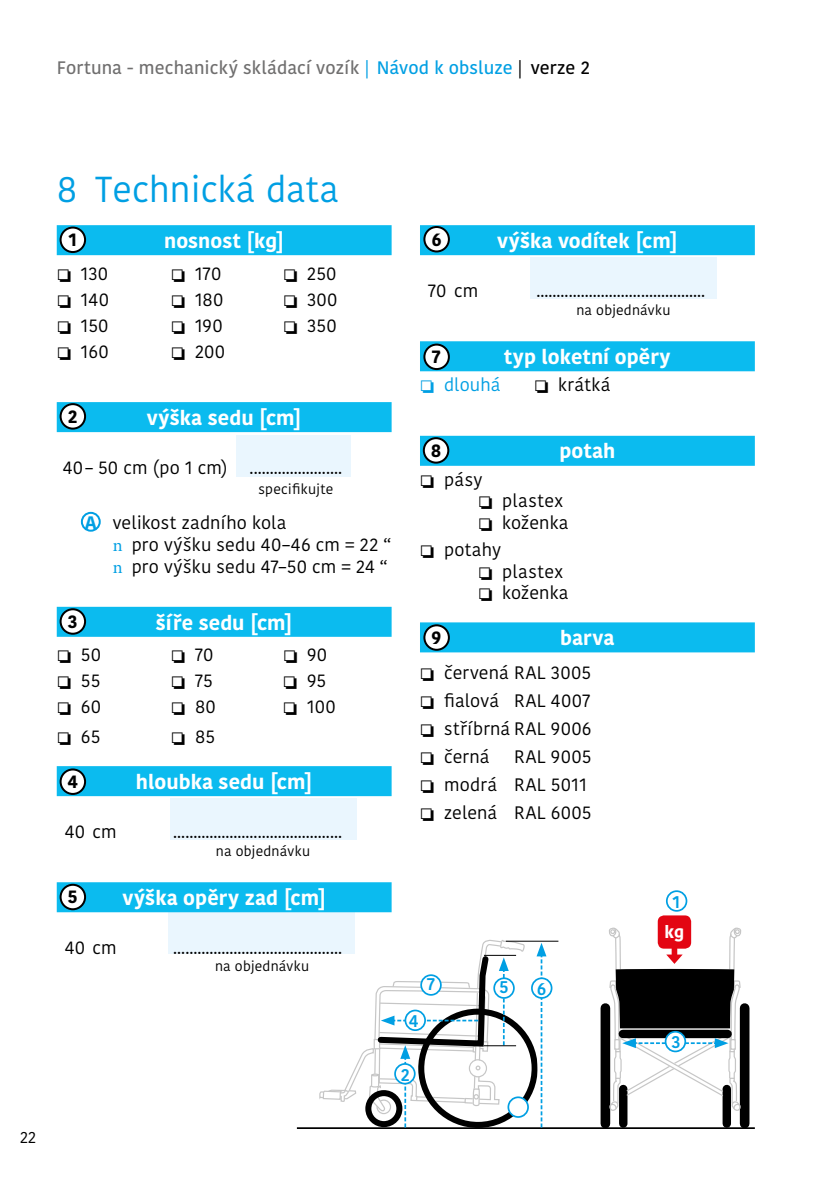
<style>
.page{position:relative;width:840px;height:1191px;background:#fff}
.page>*{position:absolute;margin:0;border:0;box-sizing:border-box;transform-origin:0 0}
.t1{font:36px "Kohinoor Bangla";color:#009fe3}
.t2{font:700 20px "Kohinoor Bangla";letter-spacing:.005em;color:#fff}
.t3{font:18px/28px "Kohinoor Bangla";letter-spacing:.01em;color:#000}
.t4{font:500 18px "Kohinoor Bangla";letter-spacing:.005em;color:#706f6f}
.t5{font:700 18px "Kohinoor Bangla";color:#000}
.t6{font:18px "Kohinoor Bangla";letter-spacing:.005em;color:#009fe3}
.t7{font:600 17.2px "Kohinoor Bangla";color:#009fe3}
.t8{font:700 17.2px "Kohinoor Bangla";color:#fff}
.t9{font:16px "Kohinoor Bangla";color:#000}
.t10{font:14px "Kohinoor Bangla";letter-spacing:.015em;color:#000}
.s1{color:#009fe3}
.s2{color:#000}
.s3{font-weight:700;color:#009fe3}
.s4{font-family:"Minion Pro";color:#009fe3}
</style>
<div class="page">
<div style="left:170px;top:797px;width:186px;height:42px;background:#eaf6fe"></div>
<div style="left:236px;top:435px;width:114px;height:42px;background:#eaf6fe"></div>
<div style="left:168px;top:912px;width:186px;height:42px;background:#eaf6fe"></div>
<div style="left:530px;top:257px;width:185px;height:41px;background:#eaf6fe"></div>
<div style="left:57px;top:225px;width:334px;height:30px;background:#0bbbef"></div>
<div style="left:57px;top:402px;width:334px;height:30px;background:#0bbbef"></div>
<div style="left:57px;top:607px;width:334px;height:30px;background:#0bbbef"></div>
<div style="left:57px;top:766px;width:334px;height:30px;background:#0bbbef"></div>
<div style="left:57px;top:882px;width:334px;height:30px;background:#0bbbef"></div>
<div style="left:420px;top:225px;width:334px;height:30px;background:#0bbbef"></div>
<div style="left:420px;top:341px;width:334px;height:30px;background:#0bbbef"></div>
<div style="left:420px;top:436px;width:334px;height:30px;background:#0bbbef"></div>
<div style="left:420px;top:622px;width:334px;height:30px;background:#0bbbef"></div>
<div style="left:600px;top:1008px;width:10px;height:115px;background:#000"></div>
<div style="left:618px;top:1089px;width:9px;height:34px;background:#000"></div>
<div style="left:739px;top:1008px;width:10px;height:115px;background:#000"></div>
<div style="left:722px;top:1089px;width:8px;height:34px;background:#000"></div>
<hr style="left:297px;top:1127px;width:457px;height:2px;background:#000">
<svg style="left:536px;top:943px;width:10px;height:184px"></svg>
<svg style="left:318px;top:929px;width:207px;height:199px"></svg>
<svg style="left:607px;top:915px;width:135px;height:196px"></svg>
<div style="left:405px;top:1010px;width:20px;height:20px;background:#fff;border-radius:50%"></div>
<div style="left:404px;top:1009px;width:21px;height:22px;border:2px solid #009fe3;border-radius:50%"></div>
<div style="left:494px;top:978px;width:19px;height:20px;background:#fff;border-radius:50%"></div>
<div style="left:493px;top:977px;width:21px;height:21px;border:2px solid #009fe3;border-radius:50%"></div>
<div style="left:395px;top:1064px;width:19px;height:19px;background:#fff;border-radius:50%"></div>
<div style="left:394px;top:1063px;width:21px;height:21px;border:2px solid #009fe3;border-radius:50%"></div>
<div style="left:508px;top:1097px;width:19px;height:20px;background:#fff;border-radius:50%"></div>
<div style="left:507px;top:1096px;width:21px;height:21px;border:2px solid #009fe3;border-radius:50%"></div>
<div style="left:665px;top:890px;width:22px;height:21px;border:2px solid #009fe3;border-radius:50%"></div>
<div style="left:531px;top:978px;width:20px;height:20px;background:#fff;border-radius:50%"></div>
<div style="left:530px;top:977px;width:22px;height:21px;border:2px solid #009fe3;border-radius:50%"></div>
<div style="left:421px;top:975px;width:19px;height:19px;background:#fff;border-radius:50%"></div>
<div style="left:420px;top:974px;width:21px;height:21px;border:2px solid #009fe3;border-radius:50%"></div>
<div style="left:665px;top:1031px;width:20px;height:20px;background:#fff;border-radius:50%"></div>
<div style="left:664px;top:1031px;width:21px;height:21px;border:2px solid #009fe3;border-radius:50%"></div>
<hr style="left:505px;top:940px;width:53px;height:1px;background:#000">
<hr style="left:483px;top:955px;width:33px;height:1px;background:#000">
<hr style="left:483px;top:1045px;width:33px;height:1px;background:#000">
<div style="left:61px;top:769px;width:24px;height:25px;background:#fff;border-radius:50%"></div>
<div style="left:60px;top:768px;width:26px;height:27px;border:2px solid #000;border-radius:50%"></div>
<div style="left:61px;top:884px;width:24px;height:25px;background:#fff;border-radius:50%"></div>
<div style="left:60px;top:883px;width:26px;height:27px;border:2px solid #000;border-radius:50%"></div>
<div style="left:424px;top:227px;width:24px;height:24px;background:#fff;border-radius:50%"></div>
<div style="left:423px;top:226px;width:26px;height:26px;border:2px solid #000;border-radius:50%"></div>
<div style="left:424px;top:344px;width:24px;height:25px;background:#fff;border-radius:50%"></div>
<div style="left:423px;top:343px;width:26px;height:27px;border:2px solid #000;border-radius:50%"></div>
<div style="left:423px;top:438px;width:25px;height:24px;background:#fff;border-radius:50%"></div>
<div style="left:422px;top:437px;width:27px;height:26px;border:2px solid #000;border-radius:50%"></div>
<div style="left:424px;top:625px;width:24px;height:25px;background:#fff;border-radius:50%"></div>
<div style="left:423px;top:624px;width:26px;height:27px;border:2px solid #000;border-radius:50%"></div>
<div style="left:61px;top:609px;width:24px;height:24px;background:#fff;border-radius:50%"></div>
<div style="left:60px;top:608px;width:26px;height:26px;border:2px solid #000;border-radius:50%"></div>
<div style="left:61px;top:404px;width:24px;height:24px;background:#fff;border-radius:50%"></div>
<div style="left:60px;top:403px;width:26px;height:26px;border:2px solid #000;border-radius:50%"></div>
<div style="left:61px;top:227px;width:24px;height:25px;background:#fff;border-radius:50%"></div>
<div style="left:60px;top:226px;width:26px;height:27px;border:2px solid #000;border-radius:50%"></div>
<div style="left:81px;top:512px;width:20px;height:19px;border:2px solid #009fe3;border-radius:50%"></div>
<p class="t4" style="left:57px;top:53px;width:534px">Fortuna - mechanický skládací vozík <span class="s1">⎢ Návod k obsluze</span> <span class="s2">⎢ verze 2</span></p>
<p class="t9" style="left:20px;top:1124px;width:17px">22</p>
<h1 class="t1" style="left:57px;top:162px;width:284px">8 Technická data</h1>
<p class="t5" style="left:68px;top:224px;width:10px">1</p>
<p class="t2" style="left:164px;top:223px;width:122px">nosnost [kg]</p>
<p class="t3" style="left:81px;top:259px;width:29px">130</p>
<p class="t3" style="left:195px;top:259px;width:28px">170</p>
<p class="t3" style="left:307px;top:259px;width:31px">250</p>
<p class="t3" style="left:81px;top:285px;width:30px">140</p>
<p class="t3" style="left:195px;top:285px;width:30px">180</p>
<p class="t3" style="left:307px;top:285px;width:32px">300</p>
<p class="t3" style="left:81px;top:311px;width:29px">150</p>
<p class="t3" style="left:195px;top:311px;width:29px">190</p>
<p class="t3" style="left:307px;top:311px;width:31px">350</p>
<p class="t3" style="left:81px;top:337px;width:29px">160</p>
<p class="t3" style="left:195px;top:337px;width:32px">200</p>
<p class="t2" style="left:147px;top:400px;width:156px">výška sedu [cm]</p>
<p class="t3" style="left:63px;top:453px;width:280px">40– 50 cm (po 1 cm) .......................</p>
<p class="t3" style="left:113px;top:512px;width:280px;line-height:21.6px;text-indent:-28px"><span class="s3">A</span> velikost zadního kola<br><span class="s4">n</span> pro výšku sedu 40–46 cm = 22 “ <span class="s4">n</span> pro výšku sedu 47–50 cm = 24 “</p>
<p class="t2" style="left:156px;top:605px;width:138px">šíře sedu [cm]</p>
<p class="t3" style="left:81px;top:640px;width:22px">50</p>
<p class="t3" style="left:195px;top:640px;width:20px">70</p>
<p class="t3" style="left:307px;top:640px;width:22px">90</p>
<p class="t3" style="left:81px;top:666px;width:21px">55</p>
<p class="t3" style="left:195px;top:666px;width:19px">75</p>
<p class="t3" style="left:307px;top:666px;width:21px">95</p>
<p class="t3" style="left:81px;top:692px;width:22px">60</p>
<p class="t3" style="left:195px;top:692px;width:22px">80</p>
<p class="t3" style="left:307px;top:692px;width:30px">100</p>
<p class="t3" style="left:81px;top:722px;width:21px">65</p>
<p class="t3" style="left:195px;top:722px;width:21px">85</p>
<p class="t2" style="left:136px;top:764px;width:178px">hloubka sedu [cm]</p>
<p class="t3" style="left:65px;top:817px;width:53px">40 cm</p>
<p class="t3" style="left:173px;top:817px;width:170px">..........................................</p>
<p class="t5" style="left:68px;top:400px;width:11px">2</p>
<p class="t10" style="left:258px;top:478px;width:77px">specifikujte</p>
<p class="t5" style="left:68px;top:605px;width:11px">3</p>
<p class="t5" style="left:67px;top:766px;width:12px">4</p>
<p class="t10" style="left:216px;top:840px;width:96px">na objednávku</p>
<p class="t5" style="left:431px;top:223px;width:12px">6</p>
<p class="t2" style="left:497px;top:223px;width:182px">výška vodítek [cm]</p>
<p class="t3" style="left:428px;top:276px;width:52px">70 cm</p>
<p class="t3" style="left:536px;top:276px;width:170px">..........................................</p>
<p class="t5" style="left:432px;top:341px;width:10px">7</p>
<p class="t10" style="left:576px;top:299px;width:96px">na objednávku</p>
<p class="t2" style="left:504px;top:339px;width:168px">typ loketní opěry</p>
<p class="t6" style="left:444px;top:371px;width:58px">dlouhá</p>
<p class="t3" style="left:558px;top:370px;width:54px">krátká</p>
<p class="t5" style="left:430px;top:434px;width:12px">8</p>
<p class="t3" style="left:444px;top:465px;width:40px">pásy</p>
<p class="t2" style="left:559px;top:434px;width:57px">potah</p>
<p class="t3" style="left:502px;top:490px;width:68px;line-height:21.6px">plastex koženka</p>
<p class="t3" style="left:444px;top:535px;width:58px">potahy</p>
<p class="t3" style="left:502px;top:560px;width:68px;line-height:21.6px">plastex koženka</p>
<p class="t2" style="left:560px;top:620px;width:56px">barva</p>
<p class="t3" style="left:444px;top:658px;width:149px;text-align:justify">červená RAL 3005 fialová RAL 4007 stříbrná RAL 9006 černá</p>
<p class="t5" style="left:431px;top:621px;width:11px">9</p>
<p class="t3" style="left:444px;top:742px;width:149px;text-indent:70px">RAL 9005 modrá RAL 5011 zelená RAL 6005</p>
<p class="t5" style="left:68px;top:881px;width:12px">5</p>
<p class="t2" style="left:122px;top:880px;width:205px">výška opěry zad [cm]</p>
<p class="t3" style="left:65px;top:933px;width:53px">40 cm</p>
<p class="t3" style="left:173px;top:933px;width:170px">..........................................</p>
<p class="t10" style="left:215px;top:955px;width:96px">na objednávku</p>
<p class="t7" style="left:408px;top:1006px;width:11px">4</p>
<p class="t7" style="left:427px;top:970px;width:10px">7</p>
<p class="t7" style="left:536px;top:974px;width:11px">6</p>
<p class="t7" style="left:499px;top:973px;width:11px">5</p>
<p class="t7" style="left:400px;top:1060px;width:10px">2</p>
<p class="t7" style="left:672px;top:887px;width:9px">1</p>
<p class="t8" style="left:664px;top:916px;width:21px">kg</p>
<p class="t7" style="left:671px;top:1027px;width:11px">3</p>
</div>
